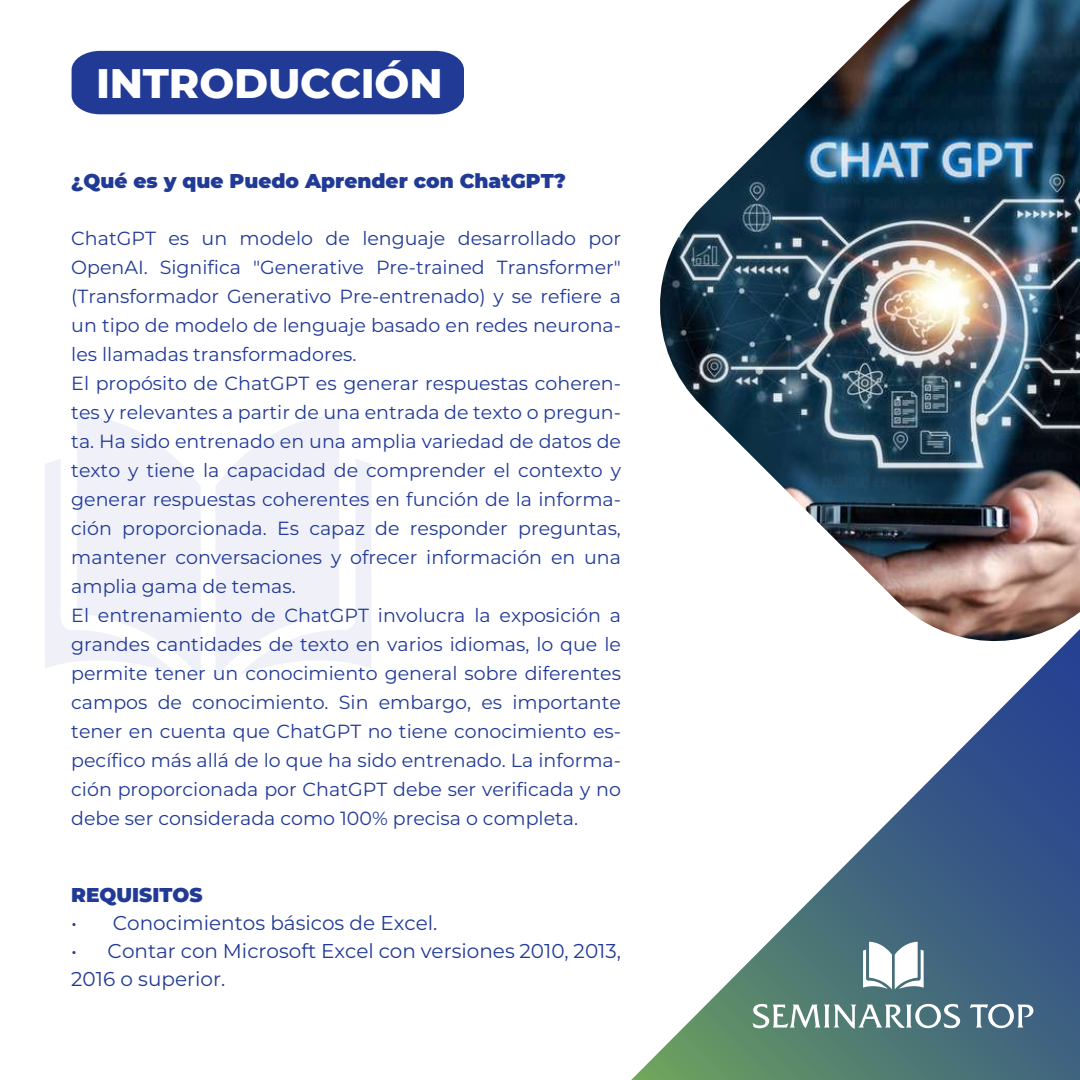
<style>
.page{position:relative;width:1080px;height:1080px;background:#fff}
.page>*{position:absolute;margin:0;border:0;box-sizing:border-box;transform-origin:0 0}
.t1{font:800 41.3px "Montserrat";letter-spacing:-.005em;color:#fff}
.t2{font:20px/28px "Montserrat";color:#213a96}
.t3{font:900 20px "Montserrat";color:#213a96}
.t4{font:19px/29px "Montserrat";color:#213a96}
</style>
<div class="page">
<div style="left:72px;top:51px;width:392px;height:63px;background:#213a96"></div>
<svg style="left:631px;top:654px;width:449px;height:426px"></svg>
<img style="left:660px;top:0;width:420px;height:654px">
<svg style="left:863px;top:942px;width:61px;height:47px"></svg>
<svg style="left:970px;top:1003px;width:64px;height:26px"></svg>
<svg style="left:752px;top:1003px;width:209px;height:26px"></svg>
<svg style="left:45px;top:415px;width:156px;height:262px"></svg>
<svg style="left:216px;top:415px;width:155px;height:262px"></svg>
<h1 class="t1" style="left:96px;top:53px;width:348px">INTRODUCCIÓN</h1>
<p class="t3" style="left:71px;top:166px;width:496px">¿Qué es y que Puedo Aprender con ChatGPT?</p>
<p class="t4" style="left:71px;top:223px;width:551px">ChatGPT es un modelo de lenguaje desarrollado por OpenAI. Significa "Generative Pre-trained Transformer" (Transformador Generativo Pre-entrenado) y se refiere a un tipo de modelo de lenguaje basado en redes neurona&shy;les llamadas transformadores.<br>El propósito de ChatGPT es generar respuestas coheren&shy;tes y relevantes a partir de una entrada de texto o pregun&shy;ta. Ha sido entrenado en una amplia variedad de datos de texto y tiene la capacidad de comprender el contexto y generar respuestas coherentes en función de la informa&shy;ción proporcionada. Es capaz de responder preguntas, mantener conversaciones y ofrecer información en una amplia gama de temas.<br>El entrenamiento de ChatGPT involucra la exposición a grandes cantidades de texto en varios idiomas, lo que le permite tener un conocimiento general sobre diferentes campos de conocimiento. Sin embargo, es importante tener en cuenta que ChatGPT no tiene conocimiento es&shy;pecífico más allá de lo que ha sido entrenado. La informa&shy;ción proporcionada por ChatGPT debe ser verificada y no debe ser considerada como 100% precisa o completa.</p>
<p class="t3" style="left:71px;top:880px;width:133px">REQUISITOS</p>
<p class="t2" style="left:71px;top:908px;width:368px">• Conocimientos básicos de Excel.</p>
<p class="t2" style="left:71px;top:936px;width:551px">• Contar con Microsoft Excel con versiones 2010, 2013,<br>2016 o superior.</p>
</div>
